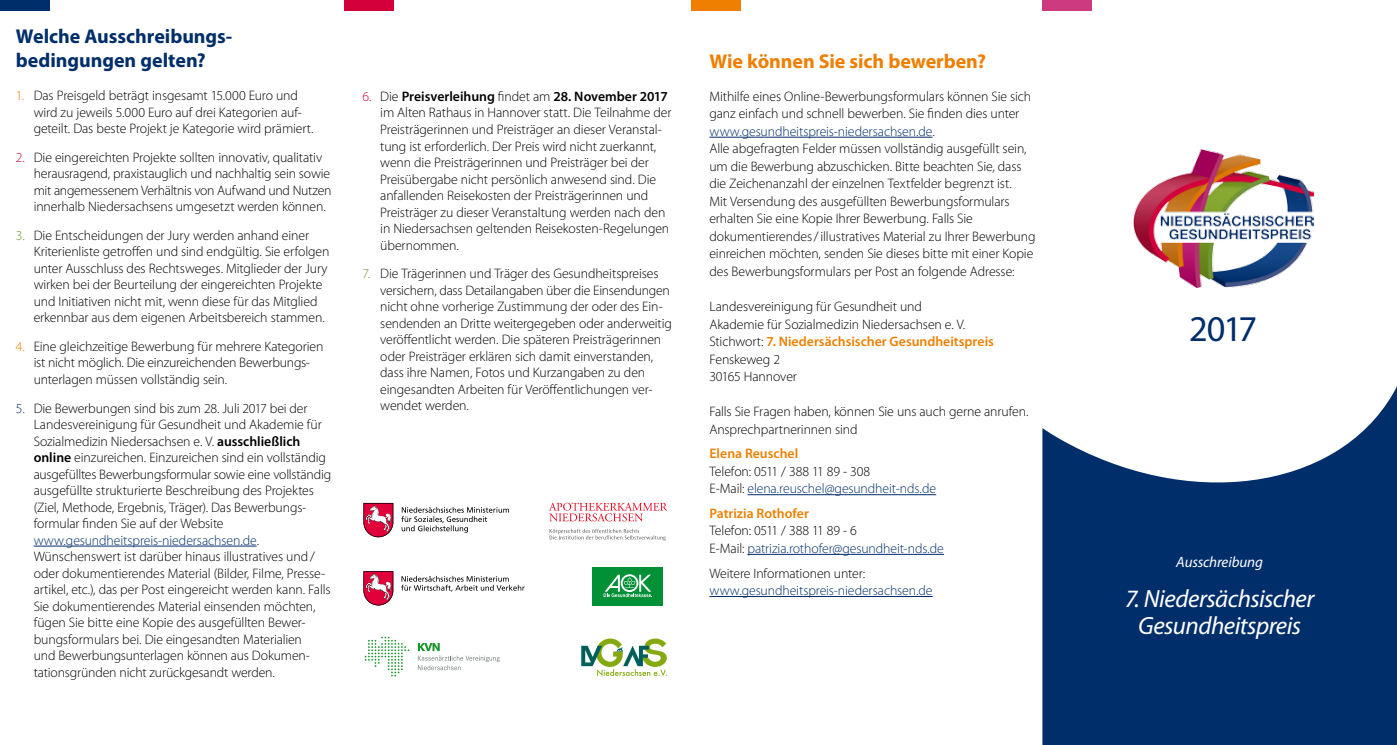
<style>
.page{position:relative;width:1397px;height:745px;background:#fff}
.page>*{position:absolute;margin:0;border:0;box-sizing:border-box;transform-origin:0 0}
.t1{font:36.38px "Myriad Pro";color:#002e6a}
.t2{font:italic 25px/26.2px "Myriad Pro";letter-spacing:-.02em;color:#fff;text-align:center}
.t3{font:700 20px/24px "Myriad Pro";color:#002e6a}
.t4{font:700 20px "Myriad Pro";letter-spacing:-.005em;color:#ee7f00}
.t5{font:italic 15px "Myriad Pro";letter-spacing:-.01em;color:#fff}
.t6{font:300 13.75px/16.5px "Myriad Pro";letter-spacing:-.01em;color:#000}
.t7{font:300 13.75px/17.5px "Myriad Pro";letter-spacing:-.01em;color:#002e6a}
.t8{font:600 13.75px "Myriad Pro";color:#ee7f00}
.s1{color:#ee7f00}
.s2{color:#d3003c}
.s3{color:#72963c}
.s4{color:#002e6a}
.s5{font-weight:600}
.s6{font-weight:600;color:#ee7f00}
.s7{color:#000}
</style>
<div class="page">
<svg style="left:1042px;top:388px;width:354px;height:356px;fill:#002e6a"></svg>
<hr style="left:34px;top:545px;width:223px;height:1px;background:#002e6a">
<hr style="left:709px;top:137px;width:223px;height:1px;background:#002e6a">
<hr style="left:747px;top:494px;width:189px;height:1px;background:#002e6a">
<hr style="left:747px;top:553px;width:196px;height:1px;background:#002e6a">
<hr style="left:709px;top:595px;width:223px;height:1px;background:#002e6a">
<div style="left:592px;top:566px;width:71px;height:39px;background:#009036"></div>
<svg style="left:603px;top:574px;width:49px;height:23px"></svg>
<svg style="left:364px;top:636px;width:45px;height:40px"></svg>
<svg style="left:418px;top:643px;width:81px;height:26px"></svg>
<svg style="left:401px;top:506px;width:108px;height:26px"></svg>
<svg style="left:363px;top:502px;width:30px;height:35px"></svg>
<svg style="left:401px;top:575px;width:123px;height:16px"></svg>
<svg style="left:363px;top:571px;width:30px;height:34px"></svg>
<svg style="left:548px;top:502px;width:119px;height:19px"></svg>
<svg style="left:549px;top:528px;width:116px;height:12px"></svg>
<img style="left:1133px;top:149px;width:179px;height:138px">
<div style="left:1042px;top:0;width:49px;height:11px;background:#cd3a7f"></div>
<div style="left:691px;top:0;width:50px;height:11px;background:#ee7f00"></div>
<div style="left:344px;top:0;width:49px;height:11px;background:#d3003c"></div>
<div style="left:0;top:0;width:50px;height:11px;background:#002e6a"></div>
<svg style="left:581px;top:638px;width:85px;height:38px"></svg>
<h3 class="t3" style="left:16px;top:24px;width:218px">Welche Ausschreibungs&shy;bedingungen gelten?</h3>
<p class="t6" style="left:34px;top:87px;width:281px;text-indent:-18px"><span class="s1">1.</span> Das Preisgeld beträgt insgesamt 15.000 Euro und wird zu jeweils 5.000 Euro auf drei Kategorien auf&shy;geteilt. Das beste Projekt je Kategorie wird prämiert.</p>
<p class="t6" style="left:34px;top:149px;width:299px;text-indent:-18px"><span class="s2">2.</span> Die eingereichten Projekte sollten innovativ, qualitativ herausragend, praxistauglich und nachhaltig sein sowie mit angemessenem Verhältnis von Aufwand und Nutzen innerhalb Niedersachsens umgesetzt werden können.</p>
<p class="t6" style="left:34px;top:227px;width:297px;text-indent:-18px"><span class="s3">3.</span> Die Entscheidungen der Jury werden anhand einer Kriterienliste getroffen und sind endgültig. Sie erfolgen unter Ausschluss des Rechtsweges. Mitglieder der Jury wirken bei der Beurteilung der eingereichten Projekte und Initiativen nicht mit, wenn diese für das Mitglied erkennbar aus dem eigenen Arbeitsbereich stammen.</p>
<p class="t6" style="left:34px;top:338px;width:291px;text-indent:-18px"><span class="s1">4.</span> Eine gleichzeitige Bewerbung für mehrere Kategorien ist nicht möglich. Die einzureichenden Bewerbungs&shy;unterlagen müssen vollständig sein.</p>
<p class="t6" style="left:34px;top:399px;width:299px;text-indent:-18px"><span class="s4">5.</span> Die Bewerbungen sind bis zum 28. Juli 2017 bei der Landesvereinigung für Gesundheit und Akademie für Sozialmedizin Niedersachsen e. V. <span class="s5">ausschließlich online</span> einzureichen. Einzureichen sind ein vollständig ausgefülltes Bewerbungsformular sowie eine vollständig ausgefüllte strukturierte Beschreibung des Projektes (Ziel, Methode, Ergebnis, Träger). Das Bewerbungs&shy;formular finden Sie auf der Website <span class="s4">www.gesundheitspreis-niedersachsen.de</span>.<br>Wünschenswert ist darüber hinaus illustratives und/ oder dokumentierendes Material (Bilder, Filme, Presse&shy;artikel, etc.), das per Post eingereicht werden kann. Falls Sie dokumentierendes Material einsenden möchten, fügen Sie bitte eine Kopie des ausgefüllten Bewer&shy;bungsformulars bei. Die eingesandten Materialien<br>und Bewerbungsunterlagen können aus Dokumen&shy;tationsgründen nicht zurückgesandt werden.</p>
<p class="t6" style="left:380px;top:88px;width:293px;text-indent:-18px"><span class="s2">6.</span> Die <span class="s5">Preisverleihung</span> findet am <span class="s5">28. November 2017 </span>im Alten Rathaus in Hannover statt. Die Teilnahme der Preisträgerinnen und Preisträger an dieser Veranstal&shy;tung ist erforderlich. Der Preis wird nicht zuerkannt, wenn die Preisträgerinnen und Preisträger bei der Preisübergabe nicht persönlich anwesend sind. Die anfallenden Reisekosten der Preisträgerinnen und Preisträger zu dieser Veranstaltung werden nach den in Niedersachsen geltenden Reisekosten-Regelungen übernommen.</p>
<p class="t6" style="left:380px;top:265px;width:293px;text-indent:-18px"><span class="s3">7.</span> Die Trägerinnen und Träger des Gesundheitspreises versichern, dass Detailangaben über die Einsendungen nicht ohne vorherige Zustimmung der oder des Ein&shy;sendenden an Dritte weitergegeben oder anderweitig veröffentlicht werden. Die späteren Preisträgerinnen oder Preisträger erklären sich damit einverstanden, dass ihre Namen, Fotos und Kurzangaben zu den eingesandten Arbeiten für Veröffentlichungen ver&shy;wendet werden.</p>
<h3 class="t4" style="left:709px;top:48px;width:278px">Wie können Sie sich bewerben?</h3>
<p class="t6" style="left:709px;top:87px;width:327px;line-height:17.5px">Mithilfe eines Online-Bewerbungsformulars können Sie sich ganz einfach und schnell bewerben. Sie finden dies unter <span class="s4">www.gesundheitspreis-niedersachsen.de</span>.<br>Alle abgefragten Felder müssen vollständig ausgefüllt sein, um die Bewerbung abzuschicken. Bitte beachten Sie, dass die Zeichenanzahl der einzelnen Textfelder begrenzt ist.<br>Mit Versendung des ausgefüllten Bewerbungsformulars erhalten Sie eine Kopie Ihrer Bewerbung. Falls Sie dokumentierendes/illustratives Material zu Ihrer Bewerbung einreichen möchten, senden Sie dieses bitte mit einer Kopie des Bewerbungsformulars per Post an folgende Adresse:</p>
<p class="t6" style="left:709px;top:297px;width:286px;line-height:17.5px">Landesvereinigung für Gesundheit und<br>Akademie für Sozialmedizin Niedersachsen e. V.<br>Stichwort: <span class="s6">7. Niedersächsischer Gesundheitspreis </span>Fenskeweg 2<br>30165 Hannover</p>
<p class="t6" style="left:709px;top:402px;width:320px;line-height:17.5px">Falls Sie Fragen haben, können Sie uns auch gerne anrufen.<br>Ansprechpartnerinnen sind</p>
<p class="t8" style="left:709px;top:444px;width:90px">Elena Reuschel</p>
<p class="t7" style="left:709px;top:462px;width:228px"><span class="s7">Telefon: 0511 / 388 11 89 - 308<br>E-Mail:</span> elena.reuschel@gesundheit-nds.de</p>
<p class="t8" style="left:709px;top:504px;width:101px">Patrizia Rothofer</p>
<p class="t7" style="left:709px;top:521px;width:236px"><span class="s7">Telefon: 0511 / 388 11 89 - 6<br>E-Mail:</span> patrizia.rothofer@gesundheit-nds.de</p>
<p class="t6" style="left:709px;top:564px;width:157px">Weitere Informationen unter:</p>
<p class="t7" style="left:709px;top:581px;width:225px">www.gesundheitspreis-niedersachsen.de</p>
<h1 class="t1" style="left:1188px;top:306px;width:70px">2017</h1>
<p class="t5" style="left:1176px;top:552px;width:88px">Ausschreibung</p>
<h2 class="t2" style="left:1124px;top:585px;width:191px">7. Niedersächsischer<br>Gesundheitspreis</h2>
</div>
